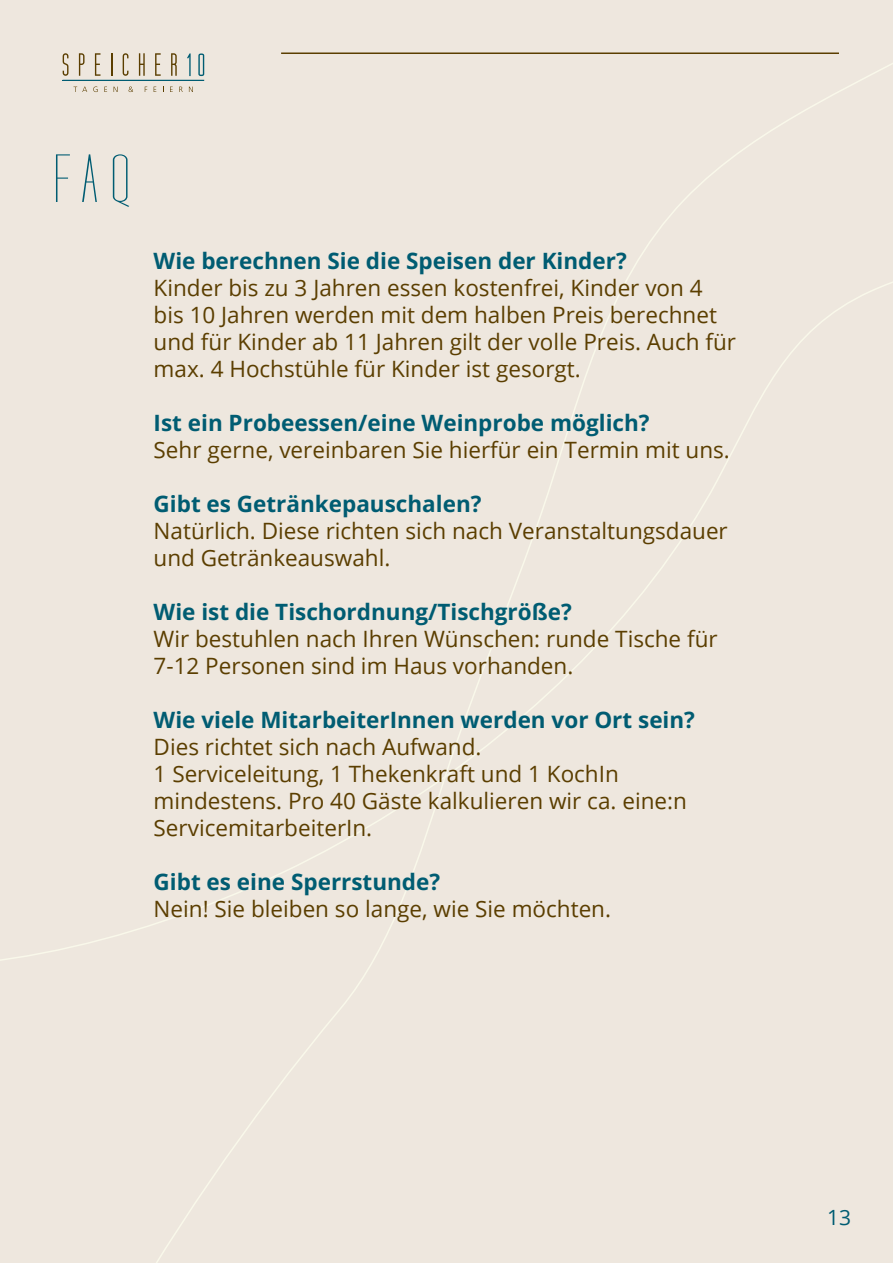
<style>
.page{position:relative;width:893px;height:1263px;background:#fff}
.page>*{position:absolute;margin:0;border:0;box-sizing:border-box;transform-origin:0 0}
.t1{font:69px "Tall Films Expanded";color:#005c72}
.t2{font:22.5px/27px "Open Sans";color:#5b3e00}
.t3{font:700 22.5px "Open Sans";color:#005c72}
.t4{font:21px "Open Sans";color:#005c72}
</style>
<div class="page">
<div style="left:0;top:0;width:893px;height:26px;background:#eee7de"></div>
<div style="left:0;top:26px;width:893px;height:1237px;background:#eee7de"></div>
<h1 class="t1" style="left:53px;top:147px;width:79px">FAQ</h1>
<p class="t3" style="left:154px;top:245px;width:475px">Wie berechnen Sie die Speisen der Kinder?</p>
<p class="t2" style="left:154px;top:274px;width:584px">Kinder bis zu 3 Jahren essen kostenfrei, Kinder von 4 bis 10 Jahren werden mit dem halben Preis berechnet und für Kinder ab 11 Jahren gilt der volle Preis. Auch für max. 4 Hochstühle für Kinder ist gesorgt.</p>
<p class="t3" style="left:154px;top:407px;width:497px">Ist ein Probeessen/eine Weinprobe möglich?</p>
<p class="t2" style="left:154px;top:436px;width:578px">Sehr gerne, vereinbaren Sie hierfür ein Termin mit uns.</p>
<p class="t3" style="left:154px;top:488px;width:329px">Gibt es Getränkepauschalen?</p>
<p class="t2" style="left:154px;top:517px;width:576px">Natürlich. Diese richten sich nach Veranstaltungsdauer und Getränkeauswahl.</p>
<p class="t3" style="left:154px;top:596px;width:420px">Wie ist die Tischordnung/Tischgröße?</p>
<p class="t2" style="left:154px;top:625px;width:566px">Wir bestuhlen nach Ihren Wünschen: runde Tische für<br>7-12 Personen sind im Haus vorhanden.</p>
<p class="t3" style="left:154px;top:704px;width:543px">Wie viele MitarbeiterInnen werden vor Ort sein?</p>
<p class="t2" style="left:154px;top:733px;width:535px">Dies richtet sich nach Aufwand.<br>1 Serviceleitung, 1 Thekenkraft und 1 KochIn mindestens. Pro 40 Gäste kalkulieren wir ca. eine:n ServicemitarbeiterIn.</p>
<p class="t3" style="left:154px;top:866px;width:288px">Gibt es eine Sperrstunde?</p>
<p class="t2" style="left:154px;top:895px;width:459px">Nein! Sie bleiben so lange, wie Sie möchten.</p>
<p class="t4" style="left:827px;top:1203px;width:26px">13</p>
</div>
